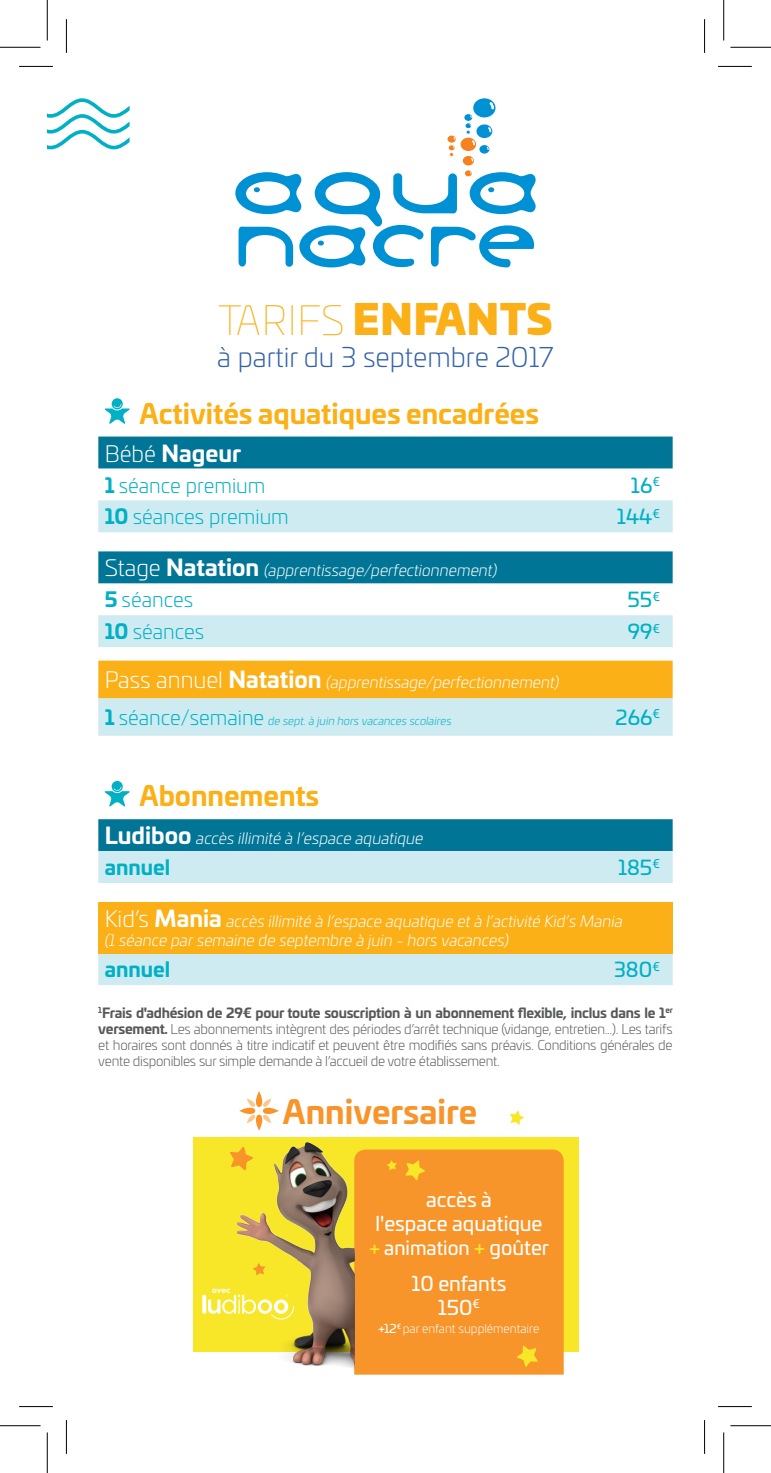
<style>
.page{position:relative;width:771px;height:1473px;background:#fff}
.page>*{position:absolute;margin:0;border:0;box-sizing:border-box;transform-origin:0 0}
.t1{font:900 40.5px "Univia Pro";letter-spacing:.02em;color:#fbb017}
.t2{font:700 31.95px "Univia Pro";color:#f7952b}
.t3{font:700 27px "Univia Pro";color:#fbb017}
.t4{font:300 27px "Univia Pro";color:#3162a7}
.t5{font:700 22.5px "Univia Pro";color:#fff}
.t6{font:300 20.25px "Univia Pro";color:#00b0c5}
.t7{font:20.25px "Univia Pro";color:#00b0c5}
.t8{font:700 20.25px "Univia Pro";color:#00b0c5}
.t9{font:20.03px "Univia Pro";color:#fff}
.t10{font:19.12px "Univia Pro";color:#fff}
.t11{font:italic 300 15.75px "Univia Pro";color:#fff}
.t12{font:300 13.5px/16.2px "Univia Pro";letter-spacing:-.02em;color:#57585a;text-align:justify}
.t13{font:300 11.92px "Univia Pro";color:#fff}
.t14{font:italic 300 11.25px "Univia Pro";color:#00b0c5}
.s1{font-weight:100}
.s2{font-weight:300}
.s3{font-weight:700}
.s4{font-style:normal;font-size:22.5px}
.s5{font-weight:700;font-style:normal;font-size:22.5px}
.s6{font-weight:700;font-style:normal;font-size:20.25px}
.s7{font-style:normal;font-size:20.25px}
.s8{color:#f8e729}
.s9{font-size:20.03px;color:#f8e729}
.s10{font-size:20.03px}
.s11{font-weight:400}
</style>
<div class="page">
<svg style="left:98px;top:468px;width:574px;height:1px"></svg>
<div style="left:98px;top:436px;width:574px;height:32px;background:#007596"></div>
<svg style="left:98px;top:500px;width:574px;height:235px;fill:#cdebf0"></svg>
<div style="left:98px;top:551px;width:574px;height:32px;background:#007596"></div>
<div style="left:98px;top:660px;width:574px;height:38px;background:#fbb017"></div>
<svg style="left:104px;top:398px;width:26px;height:26px"></svg>
<div style="left:98px;top:819px;width:574px;height:32px;background:#007596"></div>
<svg style="left:98px;top:851px;width:574px;height:134px;fill:#cdebf0"></svg>
<div style="left:98px;top:902px;width:574px;height:51px;background:#fbb017"></div>
<svg style="left:104px;top:780px;width:26px;height:26px"></svg>
<div style="left:193px;top:1137px;width:385px;height:214px;background:#f8e729"></div>
<svg style="left:202px;top:1288px;width:35px;height:26px"></svg>
<div style="left:354px;top:1149px;width:209px;height:225px;background:#f7952b"></div>
<svg style="left:517px;top:1345px;width:20px;height:21px"></svg>
<svg style="left:405px;top:1159px;width:20px;height:21px"></svg>
<svg style="left:387px;top:1160px;width:10px;height:10px"></svg>
<svg style="left:230px;top:1152px;width:7px;height:15px"></svg>
<svg style="left:510px;top:1111px;width:14px;height:13px"></svg>
<svg style="left:239px;top:1091px;width:40px;height:39px"></svg>
<img style="left:237px;top:1142px;width:117px;height:227px">
<svg style="left:47px;top:98px;width:83px;height:51px"></svg>
<svg style="left:235px;top:98px;width:301px;height:169px"></svg>
<hr style="left:19px;top:66px;width:34px;height:1px;background:#000">
<hr style="left:718px;top:66px;width:33px;height:1px;background:#000">
<hr style="left:19px;top:1405px;width:34px;height:1px;background:#000">
<hr style="left:718px;top:1405px;width:33px;height:1px;background:#000">
<hr style="left:66px;top:19px;width:1px;height:34px;background:#000">
<hr style="left:66px;top:1419px;width:1px;height:34px;background:#000">
<hr style="left:704px;top:19px;width:1px;height:34px;background:#000">
<hr style="left:704px;top:1419px;width:1px;height:34px;background:#000">
<hr style="left:0;top:47px;width:40px;height:1px;background:#000">
<hr style="left:730px;top:47px;width:41px;height:1px;background:#000">
<hr style="left:0;top:1425px;width:40px;height:1px;background:#000">
<hr style="left:730px;top:1425px;width:41px;height:1px;background:#000">
<hr style="left:47px;top:0;width:1px;height:40px;background:#000">
<hr style="left:47px;top:1432px;width:1px;height:40px;background:#000">
<hr style="left:723px;top:0;width:1px;height:40px;background:#000">
<hr style="left:723px;top:1432px;width:1px;height:40px;background:#000">
<p class="t1" style="left:218px;top:285px;width:335px"><span class="s1">TARIFS</span> ENFANTS</p>
<p class="t4" style="left:217px;top:338px;width:338px">à partir du 3 septembre 2017</p>
<p class="t3" style="left:139px;top:392px;width:401px">Activités aquatiques encadrées</p>
<p class="t5" style="left:105px;top:435px;width:138px"><span class="s2">Bébé</span> Nageur</p>
<p class="t6" style="left:105px;top:470px;width:162px"><span class="s3">1</span> séance premium</p>
<p class="t7" style="left:631px;top:469px;width:30px">16<sup>€</sup></p>
<p class="t6" style="left:105px;top:502px;width:186px"><span class="s3">10</span> séances premium</p>
<p class="t7" style="left:617px;top:501px;width:44px">144<sup>€</sup></p>
<p class="t11" style="left:105px;top:559px;width:394px"><span class="s4">Stage</span> <span class="s5">Natation</span> (apprentissage/perfectionnement)</p>
<p class="t6" style="left:105px;top:585px;width:90px"><span class="s3">5</span> séances</p>
<p class="t7" style="left:627px;top:584px;width:34px">55<sup>€</sup></p>
<p class="t6" style="left:105px;top:617px;width:101px"><span class="s3">10</span> séances</p>
<p class="t7" style="left:627px;top:616px;width:34px">99<sup>€</sup></p>
<p class="t11" style="left:105px;top:671px;width:456px"><span class="s4">Pass annuel</span> <span class="s5">Natation</span> (apprentissage/perfectionnement)</p>
<p class="t14" style="left:105px;top:713px;width:348px"><span class="s6">1</span> <span class="s7">séance/semaine</span> de sept. à juin hors vacances scolaires</p>
<p class="t7" style="left:615px;top:702px;width:46px">266<sup>€</sup></p>
<p class="t3" style="left:139px;top:774px;width:181px">Abonnements</p>
<p class="t11" style="left:105px;top:827px;width:320px"><span class="s5">Ludiboo</span> accès illimité à l’espace aquatique</p>
<p class="t8" style="left:105px;top:851px;width:67px">annuel</p>
<p class="t7" style="left:618px;top:852px;width:43px">185<sup>€</sup></p>
<p class="t11" style="left:105px;top:910px;width:519px"><span class="s4">Kid’s</span> <span class="s5">Mania</span> accès illimité à l’espace aquatique et à l’activité Kid’s Mania</p>
<p class="t11" style="left:105px;top:929px;width:406px">(1 séance par semaine de septembre à juin - hors vacances)</p>
<p class="t8" style="left:105px;top:953px;width:67px">annuel</p>
<p class="t7" style="left:614px;top:954px;width:47px">380<sup>€</sup></p>
<p class="t12" style="left:98px;top:1004px;width:576px"><sup>1</sup><span class="s3">Frais d'adhésion de 29€ pour toute souscription à un abonnement flexible, inclus dans le 1</span><sup>er </sup><span class="s3">versement.</span> Les abonnements intègrent des périodes d’arrêt technique (vidange, entretien...). Les tarifs et horaires sont donnés à titre indicatif et peuvent être modifiés sans préavis. Conditions générales de vente disponibles sur simple demande à l’accueil de votre établissement.</p>
<p class="t2" style="left:283px;top:1085px;width:196px">Anniversaire</p>
<p class="t9" style="left:426px;top:1184px;width:67px">accès à</p>
<p class="t9" style="left:375px;top:1208px;width:168px">l'espace aquatique</p>
<p class="t10" style="left:369px;top:1233px;width:181px"><span class="s8">+</span> animation <span class="s9">+</span> <span class="s10">goûter</span></p>
<p class="t9" style="left:411px;top:1268px;width:96px">10 enfants</p>
<p class="t9" style="left:438px;top:1292px;width:43px">150<sup>€</sup></p>
<p class="t13" style="left:378px;top:1319px;width:162px"><span class="s11">+12</span><sup>€</sup> par enfant supplémentaire</p>
</div>
